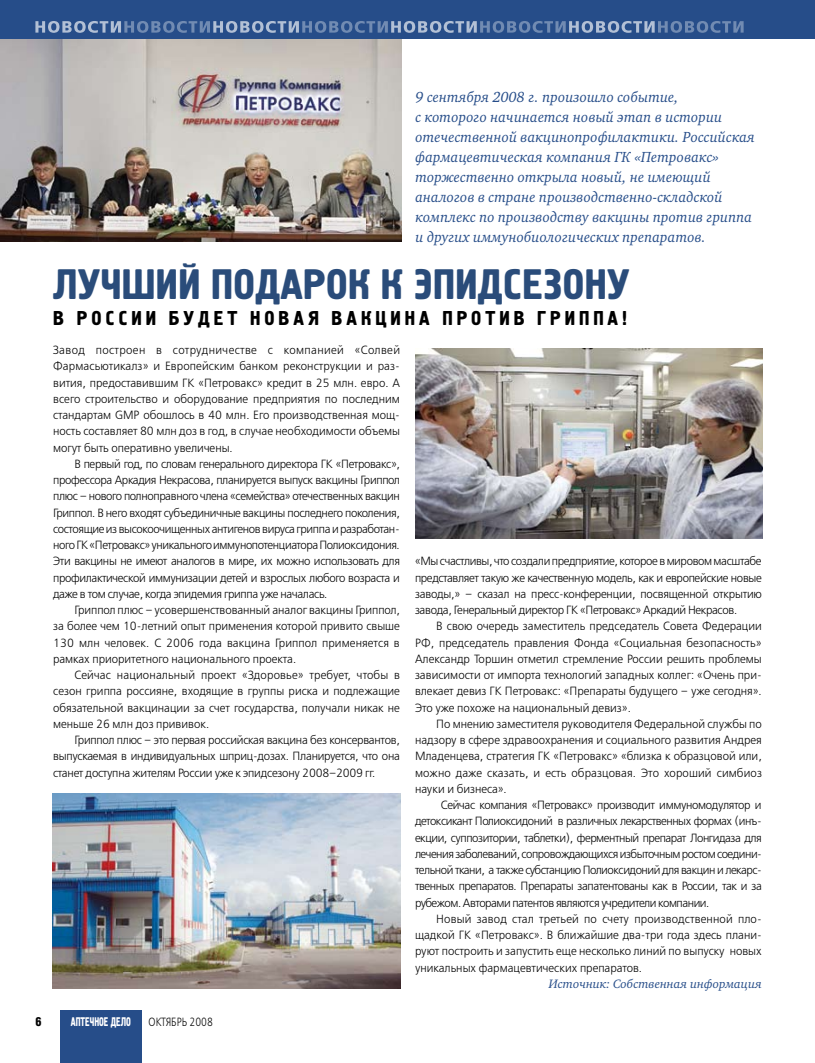
<style>
.page{position:relative;width:815px;height:1063px;background:#fff}
.page>*{position:absolute;margin:0;border:0;box-sizing:border-box;transform-origin:0 0}
.t1{font:42.5px "Hermes C";letter-spacing:.01em;color:#2a4c7a}
.t2{font:20px "Hermes C";letter-spacing:.2em;color:#000}
.t3{font:italic 15px/20px "Charter C";letter-spacing:.01em;color:#264d89;scale:.95 1}
.t4{font:italic 12.5px "Charter C";color:#264d89}
.t5{font:12.5px "Hermes C";color:#fff;scale:.75 1}
.t6{font:11.88px/16.2px "Free Set Light C";letter-spacing:-.01em;color:#000;text-align:justify;scale:.95 1}
.t7{font:11.88px "Free Set Light C";letter-spacing:-.01em;color:#000;scale:.8 1}
</style>
<div class="page">
<img style="left:0;top:39px;width:401px;height:203px">
<div style="left:60px;top:1010px;width:82px;height:53px;background:#264d89"></div>
<div style="left:0;top:0;width:815px;height:39px;background:#264d89"></div>
<svg style="left:35px;top:21px;width:709px;height:12px"></svg>
<img style="left:53px;top:793px;width:347px;height:195px">
<img style="left:416px;top:349px;width:347px;height:189px">
<p class="t3" style="left:416px;top:87px;width:359px">9 сентября 2008 г. произошло событие,<br>с которого начинается новый этап в истории отечественной вакцинопрофилактики. Российская фармацевтическая компания ГК «Петровакс» торжественно открыла новый, не имеющий аналогов в стране производственно-складской комплекс по производству вакцины против гриппа и других иммунобиологических препаратов.</p>
<h1 class="t1" style="left:53px;top:261px;width:578px">ЛУЧШИЙ ПОДАРОК К ЭПИДСЕЗОНУ</h1>
<h2 class="t2" style="left:53px;top:307px;width:52px">В России</h2>
<h2 class="t2" style="left:169px;top:307px;width:30px">будет</h2>
<h2 class="t2" style="left:250px;top:307px;width:15px">нова</h2>
<h2 class="t2" style="left:308px;top:307px;width:38px">я вак</h2>
<h2 class="t2" style="left:376px;top:307px;width:29px">цина</h2>
<h2 class="t2" style="left:442px;top:307px;width:15px">против</h2>
<h2 class="t2" style="left:537px;top:307px;width:28px">гриппа</h2>
<h2 class="t2" style="left:622px;top:307px;width:6px">!</h2>
<p class="t6" style="left:53px;top:343px;width:367px">Завод построен в сотрудничестве с компанией «Солвей Фармасьютикалз» и Европейским банком реконструкции и раз&shy;вития, предоставившим ГК «Петровакс» кредит в 25 млн. евро. А всего строительство и оборудование предприятия по последним стандартам GMP обошлось в 40 млн. Его производственная мощ&shy;ность составляет 80 млн доз в год, в случае необходимости объемы могут быть оперативно увеличены.</p>
<p class="t6" style="left:53px;top:456px;width:367px;text-indent:21px">В первый год, по словам генерального директора ГК «Петровакс», профессора Аркадия Некрасова, планируется выпуск вакцины Гриппол плюс – нового полноправного члена «семейства» отечественных вакцин Гриппол. В него входят субъединичные вакцины последнего поколения, состоящие из высокоочищенных антигенов вируса гриппа и разработан&shy;ного ГК «Петровакс» уникального иммунопотенциатора Полиоксидония.<br>Эти вакцины не имеют аналогов в мире, их можно использовать для профилактической иммунизации детей и взрослых любого возраста и даже в том случае, когда эпидемия гриппа уже началась.</p>
<p class="t6" style="left:53px;top:603px;width:367px;text-indent:21px">Гриппол плюс – усовершенствованный аналог вакцины Гриппол, за более чем 10-летний опыт применения которой привито свыше 130 млн человек. С 2006 года вакцина Гриппол применяется в рамках приоритетного национального проекта.</p>
<p class="t6" style="left:53px;top:668px;width:367px;text-indent:21px">Сейчас национальный проект «Здоровье» требует, чтобы в сезон гриппа россияне, входящие в группы риска и подлежащие обязательной вакцинации за счет государства, получали никак не меньше 26 млн доз прививок.</p>
<p class="t6" style="left:53px;top:733px;width:367px;text-indent:21px">Гриппол плюс – это первая российская вакцина без консервантов, выпускаемая в индивидуальных шприц-дозах. Планируется, что она станет доступна жителям России уже к эпидсезону 2008–2009 гг.</p>
<p class="t5" style="left:71px;top:1015px;width:81px">АПТЕЧНОЕ ДЕЛО</p>
<p class="t7" style="left:149px;top:1015px;width:82px">ОКТЯБРЬ 2008</p>
<p class="t6" style="left:415px;top:554px;width:367px">«Мы счастливы, что создали предприятие, которое в мировом масштабе представляет такую же качественную модель, как и европейские новые заводы,» – сказал на пресс-конференции, посвященной открытию завода, Генеральный директор ГК «Петровакс» Аркадий Некрасов.</p>
<p class="t6" style="left:415px;top:619px;width:367px;text-indent:21px">В свою очередь заместитель председатель Совета Федерации РФ, председатель правления Фонда «Социальная безопасность» Александр Торшин отметил стремление России решить проблемы зависимости от импорта технологий западных коллег: «Очень при&shy;влекает девиз ГК Петровакс: «Препараты будущего – уже сегодня».<br>Это уже похоже на национальный девиз».</p>
<p class="t6" style="left:415px;top:716px;width:367px;text-indent:21px">По мнению заместителя руководителя Федеральной службы по надзору в сфере здравоохранения и социального развития Андрея Младенцева, стратегия ГК «Петровакс» «близка к образцовой или, можно даже сказать, и есть образцовая. Это хороший симбиоз науки и бизнеса».</p>
<p class="t6" style="left:415px;top:798px;width:367px;text-indent:26px">Сейчас компания «Петровакс» производит иммуномодулятор и детоксикант Полиоксидоний в различных лекарственных формах (инъ&shy;екции, суппозитории, таблетки), ферментный препарат Лонгидаза для лечения заболеваний, сопровождающихся избыточным ростом соедини&shy;тельной ткани, а также субстанцию Полиоксидоний для вакцин и лекарс&shy;твенных препаратов. Препараты запатентованы как в России, так и за рубежом. Авторами патентов являются учредители компании.</p>
<p class="t6" style="left:415px;top:911px;width:367px;text-indent:21px">Новый завод стал третьей по счету производственной пло&shy;щадкой ГК «Петровакс». В ближайшие два-три года здесь плани&shy;руют построить и запустить еще несколько линий по выпуску новых уникальных фармацевтических препаратов.</p>
<p class="t4" style="left:549px;top:977px;width:214px">Источник: Cобственная информация</p>
</div>
